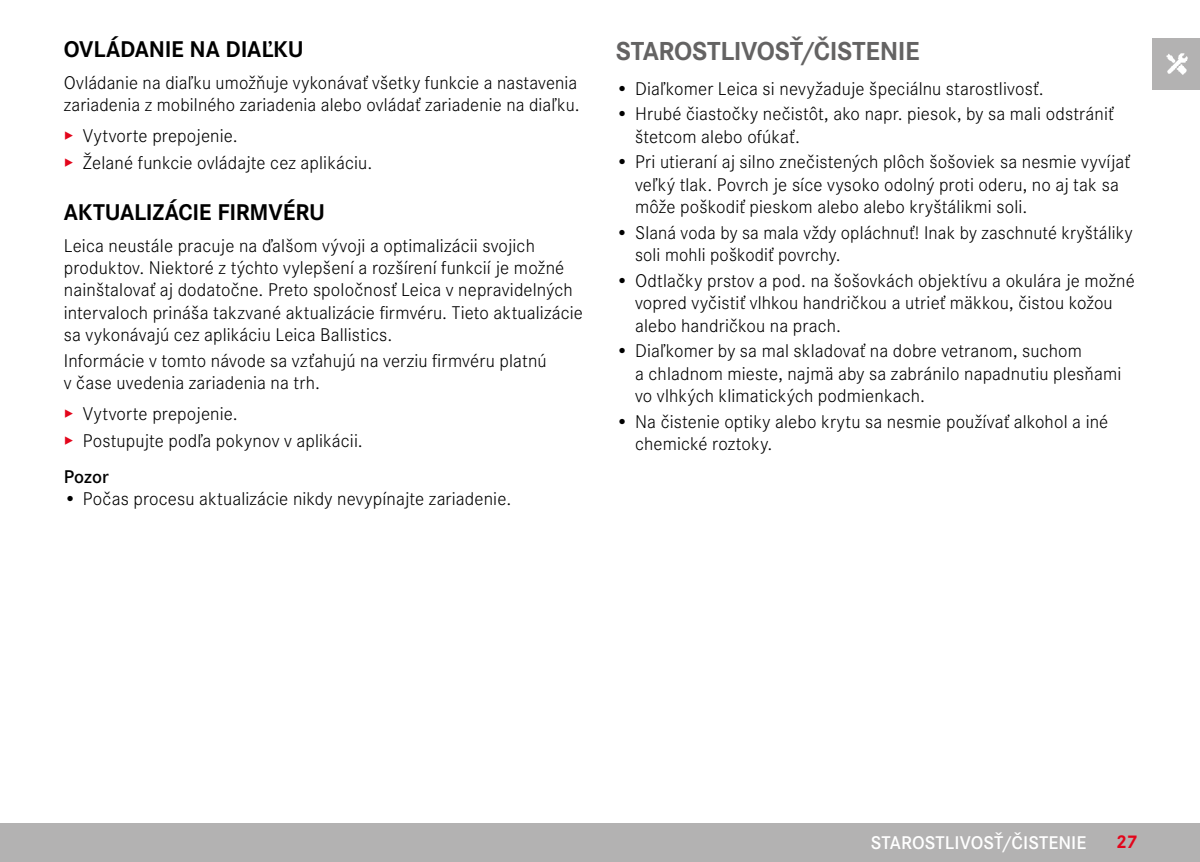
<style>
.page{position:relative;width:1200px;height:862px;background:#fff}
.page>*{position:absolute;margin:0;border:0;box-sizing:border-box;transform-origin:0 0}
.t1{font:700 27px "Corporate S";letter-spacing:-.015em;color:#646363}
.t2{font:700 23.62px "Corporate S";letter-spacing:-.01em;color:#000}
.t3{font:300 19.12px/22.3px "Corporate S";letter-spacing:.005em;color:#000}
.t4{font:600 19.12px "Corporate S";letter-spacing:.005em;color:#fff}
.t5{font:600 19.12px "Corporate S";color:#000}
.t6{font:700 19.12px "Corporate S";color:#e3051b}
.s1{color:#e3051b}
</style>
<div class="page">
<div style="left:1151px;top:38px;width:48px;height:51px;background:#b3b2b2"></div>
<img style="left:1166px;top:53px;width:22px;height:21px">
<div style="left:0;top:823px;width:1199px;height:38px;background:#b3b2b2"></div>
<p class="t2" style="left:64px;top:30px;width:241px">OVLÁDANIE NA DIAĽKU</p>
<p class="t3" style="left:64px;top:70px;width:517px">Ovládanie na diaľku umožňuje vykonávať všetky funkcie a nastavenia zariadenia z mobilného zariadenia alebo ovládať zariadenie na diaľku.</p>
<p class="t3" style="left:64px;top:121px;width:310px;line-height:27.2px"><span class="s1">▸</span> Vytvorte prepojenie.<br><span class="s1">▸</span> Želané funkcie ovládajte cez aplikáciu.</p>
<p class="t2" style="left:64px;top:193px;width:263px">AKTUALIZÁCIE FIRMVÉRU</p>
<p class="t3" style="left:64px;top:233px;width:520px">Leica neustále pracuje na ďalšom vývoji a optimalizácii svojich produktov. Niektoré z týchto vylepšení a rozšírení funkcií je možné nainštalovať aj dodatočne. Preto spoločnosť Leica v nepravidelných intervaloch prináša takzvané aktualizácie firmvéru. Tieto aktualizácie sa vykonávajú cez aplikáciu Leica Ballistics.</p>
<p class="t3" style="left:64px;top:348px;width:484px">Informácie v tomto návode sa vzťahujú na verziu firmvéru platnú v čase uvedenia zariadenia na trh.</p>
<p class="t3" style="left:64px;top:398px;width:300px;line-height:27.2px"><span class="s1">▸</span> Vytvorte prepojenie.<br><span class="s1">▸</span> Postupujte podľa pokynov v aplikácii.</p>
<p class="t5" style="left:64px;top:462px;width:47px">Pozor</p>
<p class="t3" style="left:64px;top:486px;width:449px">• Počas procesu aktualizácie nikdy nevypínajte zariadenie.</p>
<h1 class="t1" style="left:615px;top:29px;width:305px">STAROSTLIVOSŤ/ČISTENIE</h1>
<p class="t3" style="left:615px;top:76px;width:429px">• Diaľkomer Leica si nevyžaduje špeciálnu starostlivosť.</p>
<p class="t3" style="left:635px;top:102px;width:480px;text-indent:-19px">• Hrubé čiastočky nečistôt, ako napr. piesok, by sa mali odstrániť štetcom alebo ofúkať.</p>
<p class="t3" style="left:635px;top:150px;width:496px;text-indent:-19px">• Pri utieraní aj silno znečistených plôch šošoviek sa nesmie vyvíjať veľký tlak. Povrch je síce vysoko odolný proti oderu, no aj tak sa môže poškodiť pieskom alebo alebo kryštálikmi soli.</p>
<p class="t3" style="left:635px;top:220px;width:499px;text-indent:-19px">• Slaná voda by sa mala vždy opláchnuť! Inak by zaschnuté kryštáliky soli mohli poškodiť povrchy.</p>
<p class="t3" style="left:635px;top:268px;width:501px;text-indent:-19px">• Odtlačky prstov a pod. na šošovkách objektívu a okulára je možné vopred vyčistiť vlhkou handričkou a utrieť mäkkou, čistou kožou alebo handričkou na prach.</p>
<p class="t3" style="left:635px;top:338px;width:488px;text-indent:-19px">• Diaľkomer by sa mal skladovať na dobre vetranom, suchom<br>a chladnom mieste, najmä aby sa zabránilo napadnutiu plesňami vo vlhkých klimatických podmienkach.</p>
<p class="t3" style="left:635px;top:409px;width:474px;text-indent:-19px">• Na čistenie optiky alebo krytu sa nesmie používať alkohol a iné chemické roztoky.</p>
<p class="t4" style="left:870px;top:827px;width:217px">STAROSTLIVOSŤ/ČISTENIE</p>
<p class="t6" style="left:1115px;top:826px;width:23px">27</p>
</div>
